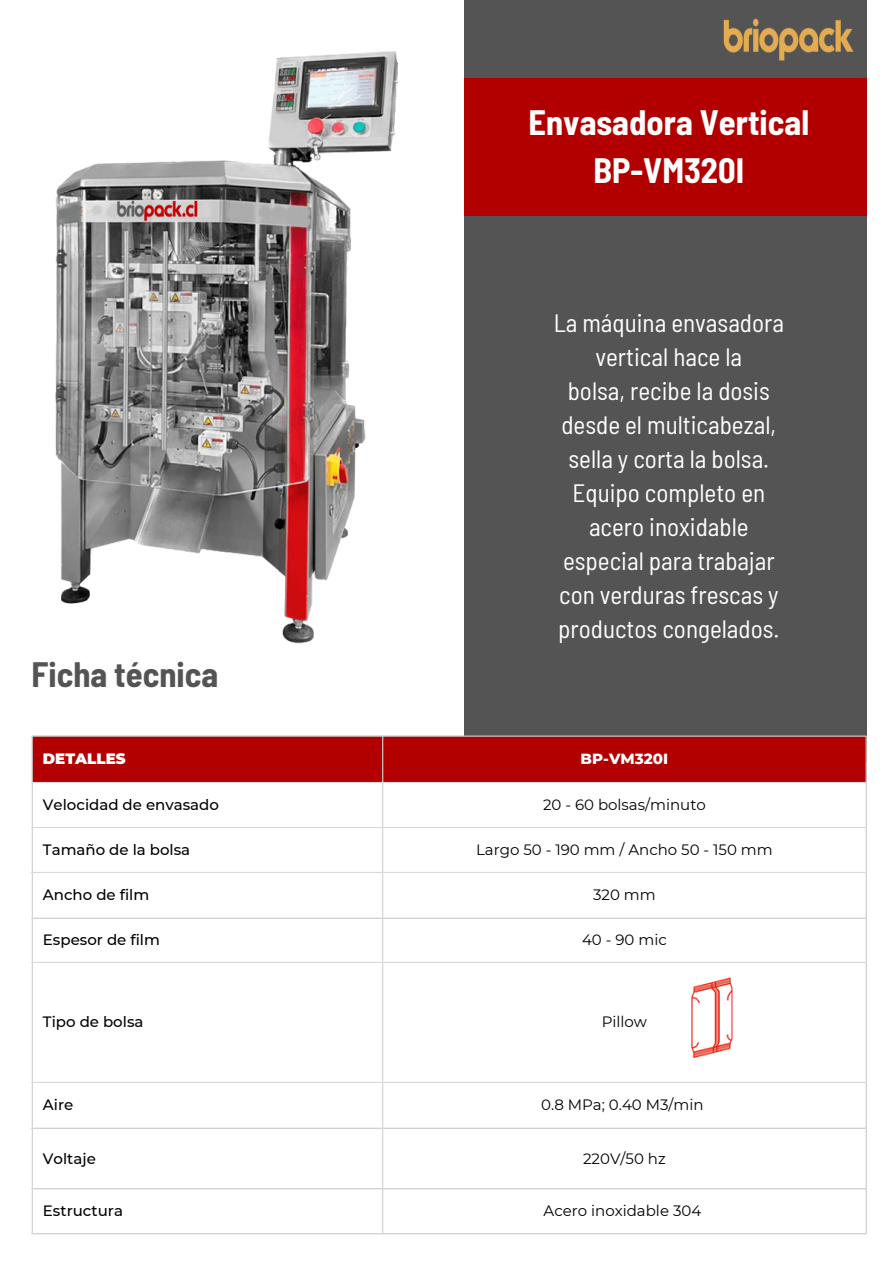
<style>
.page{position:relative;width:893px;height:1264px;background:#fff}
.page>*{position:absolute;margin:0;border:0;box-sizing:border-box;transform-origin:0 0}
.t1{font:700 semi-condensed 34.5px "Barlow";color:#fff}
.t2{font:700 semi-condensed 34.5px "Barlow";color:#545454}
.t3{font:semi-condensed 25.05px/34px "Barlow";color:#fff;text-align:center}
.t4{font:15px "Montserrat";color:#000}
.t5{font:500 15px "Montserrat";color:#000}
.t6{font:800 15px "Montserrat";color:#fff}
.t7{font:900 15px "Montserrat";color:#fff}
</style>
<div class="page">
<div style="left:464px;top:0;width:402px;height:761px;background:#545454"></div>
<div style="left:33px;top:736px;width:832px;height:46px;background:#b20000"></div>
<hr style="left:32px;top:736px;width:1px;height:497px;background:#d9d9d9">
<hr style="left:382px;top:736px;width:1px;height:497px;background:#d9d9d9">
<hr style="left:865px;top:736px;width:1px;height:497px;background:#d9d9d9">
<hr style="left:32px;top:735px;width:834px;height:1px;background:#d9d9d9">
<hr style="left:32px;top:782px;width:834px;height:1px;background:#d9d9d9">
<hr style="left:32px;top:827px;width:834px;height:1px;background:#d9d9d9">
<hr style="left:32px;top:871px;width:834px;height:2px;background:#d9d9d9">
<hr style="left:32px;top:917px;width:834px;height:1px;background:#d9d9d9">
<hr style="left:32px;top:961px;width:834px;height:2px;background:#d9d9d9">
<hr style="left:32px;top:1081px;width:834px;height:1px;background:#d9d9d9">
<hr style="left:32px;top:1127px;width:834px;height:1px;background:#d9d9d9">
<hr style="left:32px;top:1188px;width:834px;height:1px;background:#d9d9d9">
<hr style="left:32px;top:1233px;width:834px;height:1px;background:#d9d9d9">
<img style="left:723px;top:18px;width:131px;height:43px">
<div style="left:464px;top:78px;width:402px;height:137px;background:#b20000"></div>
<img style="left:654px;top:961px;width:114px;height:97px">
<img style="left:56px;top:51px;width:341px;height:592px">
<p class="t1" style="left:528px;top:101px;width:282px">Envasadora Vertical</p>
<p class="t1" style="left:593px;top:148px;width:152px">BP-VM320I</p>
<p class="t2" style="left:32px;top:652px;width:188px">Ficha técnica</p>
<p class="t3" style="left:553px;top:304px;width:232px">La máquina envasadora vertical hace la</p>
<p class="t3" style="left:558px;top:373px;width:222px">bolsa, recibe la dosis desde el multicabezal, sella y corta la bolsa.<br>Equipo completo en acero inoxidable especial para trabajar con verduras frescas y productos congelados.</p>
<p class="t7" style="left:43px;top:749px;width:84px">DETALLES</p>
<p class="t6" style="left:580px;top:749px;width:89px">BP-VM320I</p>
<p class="t5" style="left:43px;top:795px;width:177px">Velocidad de envasado</p>
<p class="t4" style="left:543px;top:795px;width:164px">20 - 60 bolsas/minuto</p>
<p class="t5" style="left:43px;top:840px;width:149px">Tamaño de la bolsa</p>
<p class="t4" style="left:476px;top:840px;width:298px">Largo 50 - 190 mm / Ancho 50 - 150 mm</p>
<p class="t5" style="left:43px;top:885px;width:108px">Ancho de film</p>
<p class="t4" style="left:593px;top:885px;width:64px">320 mm</p>
<p class="t5" style="left:43px;top:930px;width:119px">Espesor de film</p>
<p class="t4" style="left:582px;top:930px;width:86px">40 - 90 mic</p>
<p class="t5" style="left:43px;top:1012px;width:102px">Tipo de bolsa</p>
<p class="t4" style="left:601px;top:1012px;width:47px">Pillow</p>
<p class="t5" style="left:43px;top:1095px;width:32px">Aire</p>
<p class="t4" style="left:541px;top:1095px;width:164px">0.8 MPa; 0.40 M3/min</p>
<p class="t5" style="left:43px;top:1148px;width:54px">Voltaje</p>
<p class="t4" style="left:583px;top:1148px;width:84px">220V/50 hz</p>
<p class="t5" style="left:43px;top:1201px;width:82px">Estructura</p>
<p class="t4" style="left:543px;top:1201px;width:159px">Acero inoxidable 304</p>
</div>
